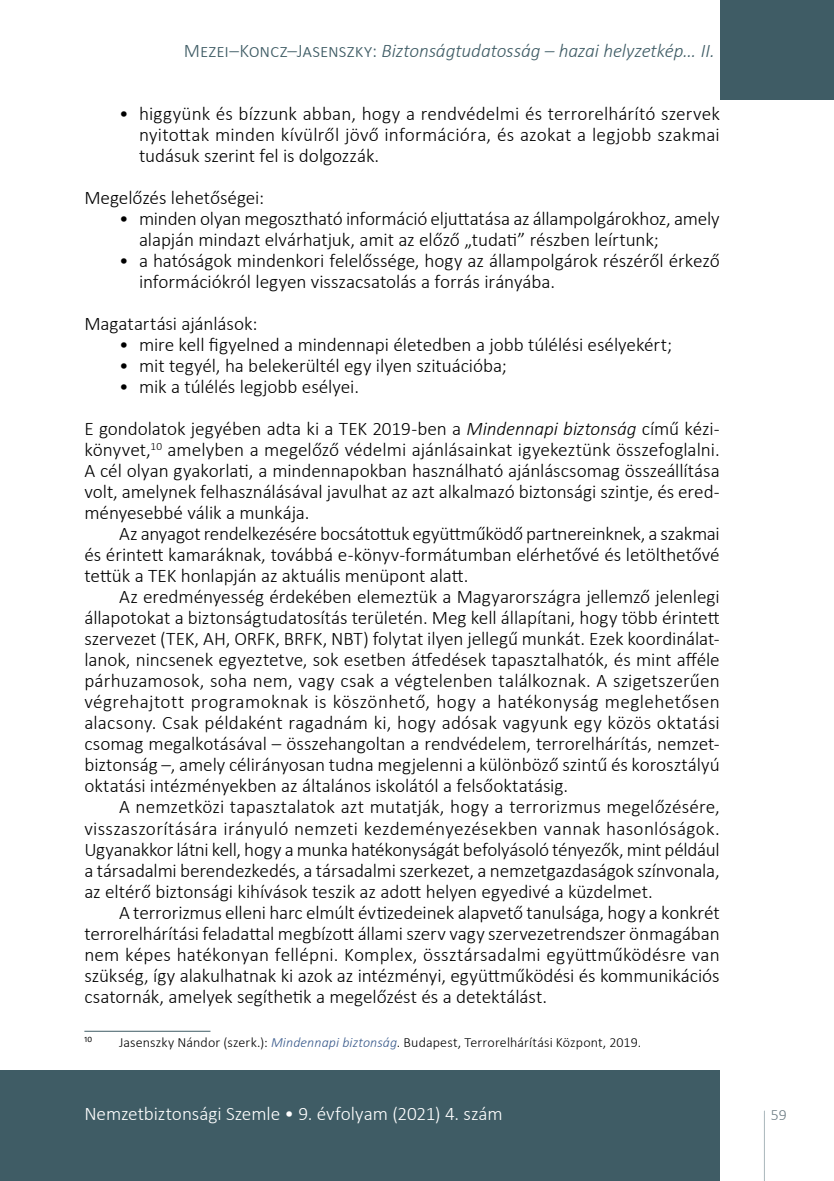
<style>
.page{position:relative;width:834px;height:1181px;background:#fff}
.page>*{position:absolute;margin:0;border:0;box-sizing:border-box;transform-origin:0 0}
.t1{font:300 19.25px/21px "Calibri";letter-spacing:-.005em;color:#000;text-align:justify}
.t2{font:italic 300 19.25px "Calibri";letter-spacing:-.005em;color:#3f5c65}
.t3{font:300 19.25px "Calibri";letter-spacing:-.005em;color:#fff}
.t4{font:300 15.75px "Calibri";color:#6c7c84}
.t5{font:300 14px "Calibri";letter-spacing:.01em;color:#000}
.t6{font:8.22px "Calibri";color:#000}
.s1{font-style:normal}
.s2{font-style:italic}
.s3{font-style:italic;color:#38598b}
</style>
<div class="page">
<svg style="left:764px;top:1110px;width:1px;height:71px"></svg>
<div style="left:719px;top:0;width:114px;height:99px;background:#3f5c65"></div>
<div style="left:0;top:1070px;width:719px;height:111px;background:#3f5c65"></div>
<hr style="left:84px;top:1031px;width:126px;height:1px;background:#3f5c65">
<p class="t2" style="left:184px;top:39px;width:532px"><span class="s1">Mezei–Koncz–Jasenszky:</span> Biztonságtudatosság – hazai helyzetkép… II.</p>
<p class="t1" style="left:139px;top:103px;width:582px;text-indent:-20px">• higgyünk és bízzunk abban, hogy a rendvédelmi és terrorelhárító szervek nyitottak minden kívülről jövő információra, és azokat a legjobb szakmai tudásuk szerint fel is dolgozzák.</p>
<p class="t1" style="left:84px;top:187px;width:181px">Megelőzés lehetőségei:</p>
<p class="t1" style="left:139px;top:208px;width:582px;text-indent:-20px">• minden olyan megosztható információ eljuttatása az állampolgárokhoz, amely alapján mindazt elvárhatjuk, amit az előző „tudati” részben leírtunk;</p>
<p class="t1" style="left:139px;top:250px;width:582px;text-indent:-20px">• a hatóságok mindenkori felelőssége, hogy az állampolgárok részéről érkező információkról legyen visszacsatolás a forrás irányába.</p>
<p class="t1" style="left:84px;top:313px;width:174px">Magatartási ajánlások:</p>
<p class="t1" style="left:119px;top:334px;width:554px">• mire kell figyelned a mindennapi életedben a jobb túlélési esélyekért;</p>
<p class="t1" style="left:119px;top:355px;width:389px">• mit tegyél, ha belekerültél egy ilyen szituációba;</p>
<p class="t1" style="left:84px;top:366px;width:636px;line-height:42px;text-indent:35px">• mik a túlélés legjobb esélyei.<br>E gondolatok jegyében adta ki a TEK 2019-ben a <span class="s2">Mindennapi biztonság</span> című kézi-</p>
<p class="t1" style="left:84px;top:439px;width:636px">könyvet,<sup>10</sup> amelyben a megelőző védelmi ajánlásainkat igyekeztünk összefoglalni.<br>A cél olyan gyakorlati, a mindennapokban használható ajánláscsomag összeállítása volt, amelynek felhasználásával javulhat az azt alkalmazó biztonsági szintje, és ered&shy;ményesebbé válik a munkája.</p>
<p class="t1" style="left:84px;top:523px;width:636px;text-indent:35px">Az anyagot rendelkezésére bocsátottuk együttműködő partnereinknek, a szakmai és érintett kamaráknak, továbbá e-könyv-formátumban elérhetővé és letölthetővé tettük a TEK honlapján az aktuális menüpont alatt.</p>
<p class="t1" style="left:84px;top:586px;width:637px;text-indent:35px">Az eredményesség érdekében elemeztük a Magyarországra jellemző jelenlegi állapotokat a biztonságtudatosítás területén. Meg kell állapítani, hogy több érintett szervezet (TEK, AH, ORFK, BRFK, NBT) folytat ilyen jellegű munkát. Ezek koordinálat&shy;lanok, nincsenek egyeztetve, sok esetben átfedések tapasztalhatók, és mint afféle párhuzamosok, soha nem, vagy csak a végtelenben találkoznak. A szigetszerűen végrehajtott programoknak is köszönhető, hogy a hatékonyság meglehetősen alacsony. Csak példaként ragadnám ki, hogy adósak vagyunk egy közös oktatási csomag megalkotásával – összehangoltan a rendvédelem, terrorelhárítás, nemzet&shy;biztonság –, amely célirányosan tudna megjelenni a különböző szintű és korosztályú oktatási intézményekben az általános iskolától a felsőoktatásig.</p>
<p class="t1" style="left:84px;top:796px;width:636px;text-indent:35px">A nemzetközi tapasztalatok azt mutatják, hogy a terrorizmus megelőzésére, visszaszorítására irányuló nemzeti kezdeményezésekben vannak hasonlóságok.<br>Ugyanakkor látni kell, hogy a munka hatékonyságát befolyásoló tényezők, mint például a társadalmi berendezkedés, a társadalmi szerkezet, a nemzetgazdaságok színvonala, az eltérő biztonsági kihívások teszik az adott helyen egyedivé a küzdelmet.</p>
<p class="t1" style="left:84px;top:901px;width:636px;text-indent:35px">A terrorizmus elleni harc elmúlt évtizedeinek alapvető tanulsága, hogy a konkrét terrorelhárítási feladattal megbízott állami szerv vagy szervezetrendszer önmagában nem képes hatékonyan fellépni. Komplex, össztársadalmi együttműködésre van szükség, így alakulhatnak ki azok az intézményi, együttműködési és kommunikációs csatornák, amelyek segíthetik a megelőzést és a detektálást.</p>
<p class="t6" style="left:84px;top:1034px;width:9px">10</p>
<p class="t5" style="left:119px;top:1033px;width:523px">Jasenszky Nándor (szerk.): <span class="s3">Mindennapi biztonság</span>. Budapest, Terrorelhárítási Központ, 2019.</p>
<p class="t3" style="left:84px;top:1102px;width:420px">Nemzetbiztonsági Szemle • 9. évfolyam (2021) 4. szám</p>
<p class="t4" style="left:770px;top:1105px;width:17px">59</p>
</div>
